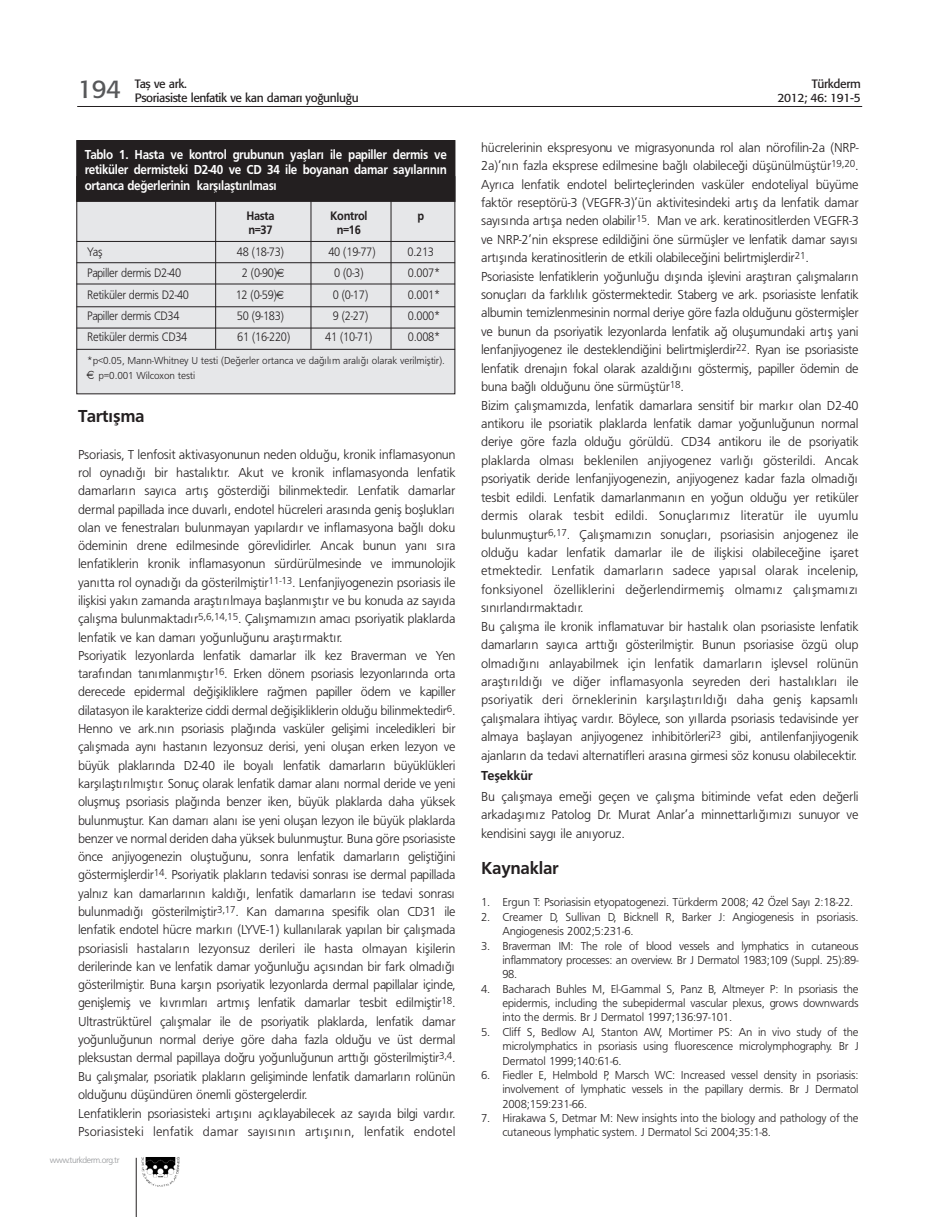
<style>
.page{position:relative;width:940px;height:1217px;background:#fff}
.page>*{position:absolute;margin:0;border:0;box-sizing:border-box;transform-origin:0 0}
.t1{font:25.5px "Formata Tr";color:#57585a}
.t2{font:18px "Frugal Bold Tr";letter-spacing:-.015em;color:#231f20}
.t3{font:13.5px/18.3px "Frugal Normal Tr";letter-spacing:-.015em;color:#231f20}
.t4{font:13.5px/15px "Frugal Bold Tr";letter-spacing:-.025em;color:#fff;text-align:justify;scale:.9 1}
.t5{font:13.5px "Frugal Bold Tr";letter-spacing:-.015em;color:#231f20}
.t6{font:12.75px "Frugal Normal Tr";letter-spacing:-.025em;color:#231f20;scale:.9 1}
.t7{font:12.75px "Frugal Bold Tr";letter-spacing:-.025em;color:#231f20;scale:.9 1}
.t8{font:12px/14.4px "Frugal Normal Tr";letter-spacing:-.015em;color:#231f20;text-align:justify}
.t9{font:12px/13.5px "Formata Tr";letter-spacing:-.03em;color:#231f20}
.t10{font:10.5px/15.1px "Frugal Normal Tr";letter-spacing:-.01em;color:#231f20}
.t11{font:9px "Frugal Normal Tr";letter-spacing:-.055em;color:#939598}
</style>
<div class="page">
<hr style="left:77px;top:106px;width:785px;height:1px;background:#231f20">
<img style="left:141px;top:1157px;width:39px;height:29px">
<hr style="left:136px;top:1157px;width:1px;height:59px;background:#231f20">
<div style="left:77px;top:177px;width:378px;height:217px;background:#e6e7e9"></div>
<hr style="left:77px;top:241px;width:378px;height:1px;background:#231f20">
<hr style="left:77px;top:262px;width:378px;height:1px;background:#231f20">
<hr style="left:77px;top:284px;width:378px;height:1px;background:#231f20">
<hr style="left:77px;top:306px;width:378px;height:1px;background:#231f20">
<hr style="left:77px;top:328px;width:378px;height:1px;background:#231f20">
<hr style="left:77px;top:349px;width:378px;height:1px;background:#231f20">
<div style="left:77px;top:141px;width:378px;height:60px;background:#231f20"></div>
<div style="left:77px;top:140px;width:378px;height:61px;border:1px solid #231f20"></div>
<hr style="left:215px;top:192px;width:1px;height:157px;background:#231f20">
<hr style="left:311px;top:192px;width:1px;height:157px;background:#231f20">
<hr style="left:391px;top:192px;width:1px;height:157px;background:#231f20">
<h1 class="t1" style="left:77px;top:78px;width:45px">194</h1>
<p class="t9" style="left:135px;top:78px;width:225px">Taş ve ark.<br>Psoriasiste lenfatik ve kan damarı yoğunluğu</p>
<p class="t9" style="left:812px;top:78px;width:50px">Türk derm</p>
<p class="t9" style="left:777px;top:92px;width:85px">2012; 46: 191-5</p>
<p class="t4" style="left:85px;top:148px;width:404px">Tablo 1. Hasta ve kontrol grubunun yaşları ile papiller dermis ve retiküler dermisteki D2-40 ve CD 34 ile boyanan damar sayılarının ortanca değerlerinin karşılaştırılması</p>
<p class="t7" style="left:246px;top:210px;width:33px">Hasta</p>
<p class="t7" style="left:330px;top:210px;width:43px">Kontrol</p>
<p class="t7" style="left:417px;top:210px;width:9px">p</p>
<p class="t7" style="left:248px;top:225px;width:28px">n=37</p>
<p class="t7" style="left:337px;top:225px;width:28px">n=16</p>
<p class="t6" style="left:87px;top:246px;width:18px">Yaş</p>
<p class="t6" style="left:237px;top:246px;width:54px">48 (18-73)</p>
<p class="t6" style="left:328px;top:246px;width:54px">40 (19-77)</p>
<p class="t6" style="left:407px;top:246px;width:31px">0.213</p>
<p class="t6" style="left:87px;top:268px;width:106px">Papiller dermis D2-40</p>
<p class="t6" style="left:242px;top:268px;width:41px">2 (0-90)</p>
<p class="t6" style="left:334px;top:268px;width:34px">0 (0-3)</p>
<p class="t6" style="left:408px;top:268px;width:37px">0.007*</p>
<p class="t6" style="left:87px;top:289px;width:114px">Retiküler dermis D2-40</p>
<p class="t6" style="left:236px;top:289px;width:47px">12 (0-59)</p>
<p class="t6" style="left:333px;top:289px;width:41px">0 (0-17)</p>
<p class="t6" style="left:408px;top:289px;width:37px">0.001*</p>
<p class="t6" style="left:87px;top:311px;width:104px">Papiller dermis CD34</p>
<p class="t6" style="left:237px;top:311px;width:54px">50 (9-183)</p>
<p class="t6" style="left:333px;top:311px;width:41px">9 (2-27)</p>
<p class="t6" style="left:408px;top:311px;width:37px">0.000*</p>
<p class="t6" style="left:87px;top:332px;width:113px">Retiküler dermis CD34</p>
<p class="t6" style="left:237px;top:332px;width:60px">61 (16-220)</p>
<p class="t6" style="left:325px;top:332px;width:54px">41 (10-71)</p>
<p class="t6" style="left:408px;top:332px;width:37px">0.008*</p>
<p class="t10" style="left:98px;top:354px;width:348px;text-indent:-11px">*p&lt;0.05, Mann-Whitney U testi (Değerler ortanca ve dağılım aralığı olarak verilmiştir). p=0.001 Wilcoxon testi</p>
<h2 class="t2" style="left:78px;top:409px;width:68px">Tartışma</h2>
<p class="t3" style="left:78px;top:446px;width:379px">Psoriasis, T lenfosit aktivasyonunun neden olduğu, kronik inflamasyonun rol oynadığı bir hastalıktır. Akut ve kronik inflamasyonda lenfatik damarların sayıca artış gösterdiği bilinmektedir. Lenfatik damarlar dermal papillada ince duvarlı, endotel hücreleri arasında geniş boşlukları olan ve fenestraları bulunmayan yapılardır ve inflamasyona bağlı doku ödeminin drene edilmesinde görevlidirler. Ancak bunun yanı sıra lenfatiklerin kronik inflamasyonun sürdürülmesinde ve immunolojik yanıtta rol oynadığı da gösterilmiştir<sup>11-13</sup>. Lenfanjiyogenezin psoriasis ile ilişkisi yakın zamanda araştırılmaya başlanmıştır ve bu konuda az sayıda çalışma bulunmaktadır<sup>5,6,14,15</sup>. Çalışmamızın amacı psoriyatik plaklarda lenfatik ve kan damarı yoğunluğunu araştırmaktır.<br>Psoriyatik lezyonlarda lenfatik damarlar ilk kez Braverman ve Yen tarafından tanımlanmıştır<sup>16</sup>. Erken dönem psoriasis lezyonlarında orta derecede epidermal değişikliklere rağmen papiller ödem ve kapiller dilatasyon ile karakterize ciddi dermal değişikliklerin olduğu bilinmektedir<sup>6</sup>.<br>Henno ve ark.nın psoriasis plağında vasküler gelişimi inceledikleri bir çalışmada aynı hastanın lezyonsuz derisi, yeni oluşan erken lezyon ve büyük plaklarında D2-40 ile boyalı lenfatik damarların büyüklükleri karşılaştırılmıştır. Sonuç olarak lenfatik damar alanı normal deride ve yeni oluşmuş psoriasis plağında benzer iken, büyük plaklarda daha yüksek bulunmuştur. Kan damarı alanı ise yeni oluşan lezyon ile büyük plaklarda benzer ve normal deriden daha yüksek bulunmuştur. Buna göre psoriasiste önce anjiyogenezin oluştuğunu, sonra lenfatik damarların geliştiğini göstermişlerdir<sup>14</sup>. Psoriyatik plakların tedavisi sonrası ise dermal papillada yalnız kan damarlarının kaldığı, lenfatik damarların ise tedavi sonrası bulunmadığı gösterilmiştir<sup>3,17</sup>. Kan damarına spesifik olan CD31 ile lenfatik endotel hücre markırı (LYVE-1) kullanılarak yapılan bir çalışmada psoriasisli hastaların lezyonsuz derileri ile hasta olmayan kişilerin derilerinde kan ve lenfatik damar yoğunluğu açısından bir fark olmadığı gösterilmiştir. Buna karşın psoriyatik lezyonlarda dermal papillalar içinde, genişlemiş ve kıvrımları artmış lenfatik damarlar tesbit edilmiştir<sup>18</sup>.<br>Ultrastrüktürel çalışmalar ile de psoriyatik plaklarda, lenfatik damar yoğunluğunun normal deriye göre daha fazla olduğu ve üst dermal pleksustan dermal papillaya doğru yoğunluğunun arttığı gösterilmiştir<sup>3,4</sup>.<br>Bu çalışmalar, psoriatik plakların gelişiminde lenfatik damarların rolünün olduğunu düşündüren önemli göstergelerdir.<br>Lenfatiklerin psoriasisteki artışını açıklayabilecek az sayıda bilgi vardır.<br>Psoriasisteki lenfatik damar sayısının artışının, lenfatik endotel</p>
<p class="t11" style="left:50px;top:1156px;width:71px">www.turk derm.org.tr</p>
<p class="t3" style="left:481px;top:139px;width:379px">hücrelerinin ekspresyonu ve migrasyonunda rol alan nörofilin-2a (NRP-2a)’nın fazla eksprese edilmesine bağlı olabileceği düşünülmüştür<sup>19,20</sup>.<br>Ayrıca lenfatik endotel belirteçlerinden vasküler endoteliyal büyüme faktör reseptörü-3 (VEGFR-3)’ün aktivitesindeki artış da lenfatik damar sayısında artışa neden olabilir<sup>15</sup>. Man ve ark. keratinositlerden VEGFR-3 ve NRP-2’nin eksprese edildiğini öne sürmüşler ve lenfatik damar sayısı artışında keratinositlerin de etkili olabileceğini belirtmişlerdir<sup>21</sup>.<br>Psoriasiste lenfatiklerin yoğunluğu dışında işlevini araştıran çalışmaların sonuçları da farklılık göstermektedir. Staberg ve ark. psoriasiste lenfatik albumin temizlenmesinin normal deriye göre fazla olduğunu göstermişler ve bunun da psoriyatik lezyonlarda lenfatik ağ oluşumundaki artış yani lenfanjiyogenez ile desteklendiğini belirtmişlerdir<sup>22</sup>. Ryan ise psoriasiste lenfatik drenajın fokal olarak azaldığını göstermiş, papiller ödemin de buna bağlı olduğunu öne sürmüştür<sup>18</sup>.<br>Bizim çalışmamızda, lenfatik damarlara sensitif bir markır olan D2-40 antikoru ile psoriatik plaklarda lenfatik damar yoğunluğunun normal deriye göre fazla olduğu görüldü. CD34 antikoru ile de psoriyatik plaklarda olması beklenilen anjiyogenez varlığı gösterildi. Ancak psoriyatik deride lenfanjiyogenezin, anjiyogenez kadar fazla olmadığı tesbit edildi. Lenfatik damarlanmanın en yoğun olduğu yer retiküler dermis olarak tesbit edildi. Sonuçlarımız literatür ile uyumlu bulunmuştur<sup>6,17</sup>. Çalışmamızın sonuçları, psoriasisin anjogenez ile olduğu kadar lenfatik damarlar ile de ilişkisi olabileceğine işaret etmektedir. Lenfatik damarların sadece yapısal olarak incelenip, fonksiyonel özelliklerini değerlendirmemiş olmamız çalışmamızı sınırlandırmaktadır.<br>Bu çalışma ile kronik inflamatuvar bir hastalık olan psoriasiste lenfatik damarların sayıca arttığı gösterilmiştir. Bunun psoriasise özgü olup olmadığını anlayabilmek için lenfatik damarların işlevsel rolünün araştırıldığı ve diğer inflamasyonla seyreden deri hastalıkları ile psoriyatik deri örneklerinin karşılaştırıldığı daha geniş kapsamlı çalışmalara ihtiyaç vardır. Böylece, son yıllarda psoriasis tedavisinde yer almaya başlayan anjiyogenez inhibitörleri<sup>23</sup> gibi, antilenfanjiyogenik ajanların da tedavi alternatifleri arasına girmesi söz konusu olabilecektir.</p>
<p class="t5" style="left:481px;top:770px;width:53px">Teşekkür</p>
<p class="t3" style="left:481px;top:788px;width:379px;text-align:justify">Bu çalışmaya emeği geçen ve çalışma bitiminde vefat eden değerli arkadaşımız Patolog Dr. Murat Anlar’a minnettarlığımızı sunuyor ve kendisini saygı ile anıyoruz.</p>
<h2 class="t2" style="left:481px;top:860px;width:79px">Kay nak lar</h2>
<p class="t8" style="left:481px;top:896px;width:374px">1. Ergun T: Psoriasisin etyopatogenezi. Türkderm 2008; 42 Özel Sayı 2:18-22.</p>
<p class="t8" style="left:502px;top:910px;width:358px;text-indent:-21px">2. Creamer D, Sullivan D, Bicknell R, Barker J: Angiogenesis in psoriasis.<br>Angiogenesis 2002;5:231-6.</p>
<p class="t8" style="left:502px;top:939px;width:358px;text-indent:-21px">3. Braverman IM: The role of blood vessels and lymphatics in cutaneous inflammatory processes: an overview. Br J Dermatol 1983;109 (Suppl. 25):89- 98.</p>
<p class="t8" style="left:502px;top:982px;width:358px;text-indent:-21px">4. Bacharach Buhles M, El-Gammal S, Panz B, Altmeyer P: In psoriasis the epidermis, including the subepidermal vascular plexus, grows downwards into the dermis. Br J Dermatol 1997;136:97-101.</p>
<p class="t8" style="left:502px;top:1025px;width:358px;text-indent:-21px">5. Cliff S, Bedlow AJ, Stanton AW, Mortimer PS: An in vivo study of the microlymphatics in psoriasis using fluorescence microlymphography. Br J Dermatol 1999;140:61-6.</p>
<p class="t8" style="left:502px;top:1068px;width:358px;text-indent:-21px">6. Fiedler E, Helmbold P, Marsch WC: Increased vessel density in psoriasis: involvement of lymphatic vessels in the papillary dermis. Br J Dermatol 2008;159:231-66.</p>
<p class="t8" style="left:502px;top:1111px;width:358px;text-indent:-21px">7. Hirakawa S, Detmar M: New insights into the biology and pathology of the cutaneous lymphatic system. J Dermatol Sci 2004;35:1-8.</p>
</div>
